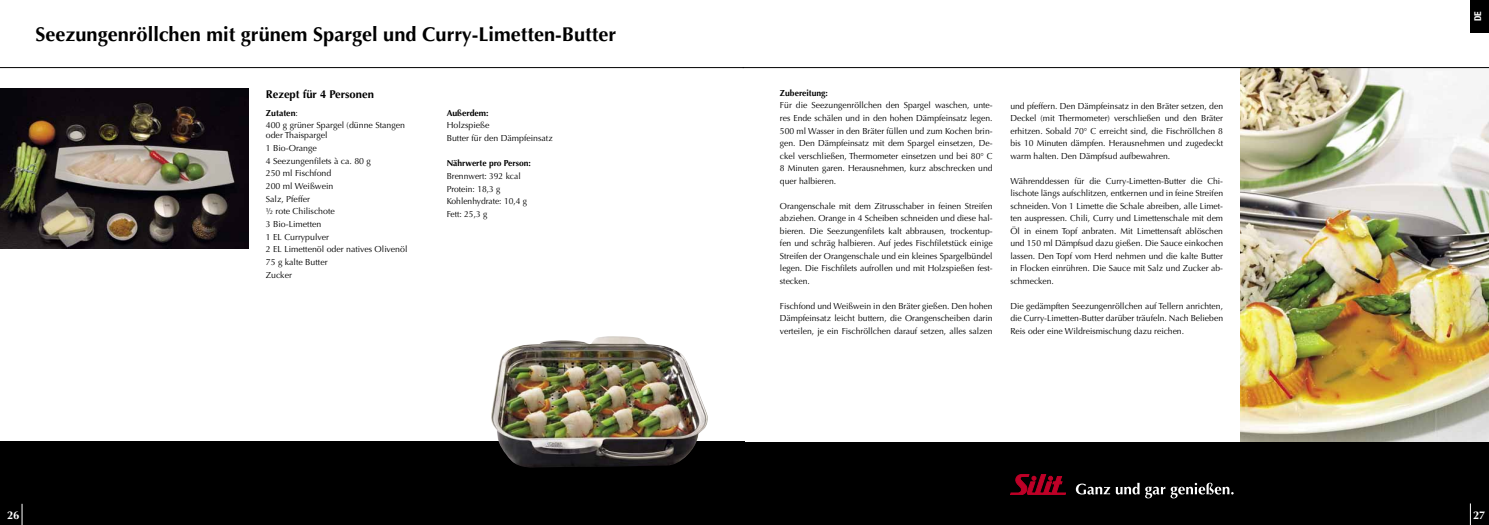
<style>
.page{position:relative;width:1489px;height:525px;background:#fff}
.page>*{position:absolute;margin:0;border:0;box-sizing:border-box;transform-origin:0 0}
.t1{font:700 20px "Optima";color:#000}
.t2{font:700 11.25px "Optima";color:#000}
.t3{font:700 11.25px "Optima CE";color:#fff}
.t4{font:700 condensed 9.38px "Helvetica Neue";color:#fff}
.t5{font:8.75px/12.5px "Optima";color:#000;text-align:justify}
.t6{font:700 8.75px "Optima";color:#000}
.s1{font-weight:700}
</style>
<div class="page">
<div style="left:0;top:441px;width:744px;height:83px;background:#000"></div>
<div style="left:1469px;top:0;width:19px;height:33px;background:#000"></div>
<img style="left:1240px;top:68px;width:248px;height:373px">
<img style="left:0;top:89px;width:248px;height:159px">
<img style="left:491px;top:336px;width:217px;height:132px">
<hr style="left:0;top:67px;width:743px;height:1px;background:#000">
<hr style="left:742px;top:67px;width:746px;height:1px;background:#000">
<svg style="left:22px;top:503px;width:1px;height:21px"></svg>
<div style="left:744px;top:441px;width:744px;height:83px;background:#000"></div>
<svg style="left:1010px;top:474px;width:55px;height:20px"></svg>
<svg style="left:1075px;top:482px;width:158px;height:16px"></svg>
<svg style="left:1469px;top:503px;width:1px;height:21px"></svg>
<h1 class="t1" style="left:35px;top:23px;width:582px">Seezungenröllchen mit grünem Spargel und Curry-Limetten-Butter</h1>
<p class="t2" style="left:266px;top:87px;width:110px">Rezept für 4 Personen</p>
<p class="t5" style="left:266px;top:106px;width:141px"><span class="s1">Zutaten</span>:<br>400 g grüner Spargel (dünne Stangen</p>
<p class="t5" style="left:266px;top:129px;width:143px;text-align:left">oder Thaispargel<br>1 Bio-Orange<br>4 Seezungenfilets à ca. 80 g<br>250 ml Fischfond<br>200 ml Weißwein<br>Salz, Pfeffer<br>½ rote Chilischote<br>3 Bio-Limetten<br>1 EL Currypulver<br>2 EL Limettenöl oder natives Olivenöl<br>75 g kalte Butter<br>Zucker</p>
<p class="t6" style="left:446px;top:107px;width:43px">Außerdem:</p>
<p class="t5" style="left:446px;top:119px;width:108px">Holzspieße<br>Butter für den Dämpfeinsatz</p>
<p class="t6" style="left:446px;top:158px;width:86px">Nährwerte pro Person:</p>
<p class="t5" style="left:446px;top:170px;width:82px;text-align:left">Brennwert: 392 kcal<br>Protein: 18,3 g<br>Kohlenhydrate: 10,4 g<br>Fett: 25,3 g</p>
<p class="t6" style="left:780px;top:88px;width:50px">Zubereitung:</p>
<p class="t5" style="left:780px;top:99px;width:214px">Für die Seezungenröllchen den Spargel waschen, unte&shy;res Ende schälen und in den hohen Dämpfeinsatz legen.<br>500 ml Wasser in den Bräter füllen und zum Kochen brin&shy;gen. Den Dämpfeinsatz mit dem Spargel einsetzen, De&shy;ckel verschließen, Thermometer einsetzen und bei 80° C 8 Minuten garen. Herausnehmen, kurz abschrecken und quer halbieren.</p>
<p class="t5" style="left:780px;top:199px;width:214px">Orangenschale mit dem Zitrusschaber in feinen Streifen abziehen. Orange in 4 Scheiben schneiden und diese hal&shy;bieren. Die Seezungenfilets kalt abbrausen, trockentup&shy;fen und schräg halbieren. Auf jedes Fischfiletstück einige Streifen der Orangenschale und ein kleines Spargelbündel legen. Die Fischfilets aufrollen und mit Holzspießen fest&shy;stecken.</p>
<p class="t5" style="left:780px;top:299px;width:214px">Fischfond und Weißwein in den Bräter gießen. Den hohen Dämpfeinsatz leicht buttern, die Orangenscheiben darin verteilen, je ein Fischröllchen darauf setzen, alles salzen</p>
<p class="t5" style="left:1010px;top:99px;width:214px">und pfeffern. Den Dämpfeinsatz in den Bräter setzen, den Deckel (mit Thermometer) verschließen und den Bräter erhitzen. Sobald 70° C erreicht sind, die Fischröllchen 8 bis 10 Minuten dämpfen. Herausnehmen und zugedeckt warm halten. Den Dämpfsud aufbewahren.</p>
<p class="t5" style="left:1010px;top:174px;width:214px">Währenddessen für die Curry-Limetten-Butter die Chi&shy;lischote längs aufschlitzen, entkernen und in feine Streifen schneiden. Von 1 Limette die Schale abreiben, alle Limet&shy;ten auspressen. Chili, Curry und Limettenschale mit dem Öl in einem Topf anbraten. Mit Limettensaft ablöschen und 150 ml Dämpfsud dazu gießen. Die Sauce einkochen lassen. Den Topf vom Herd nehmen und die kalte Butter in Flocken einrühren. Die Sauce mit Salz und Zucker ab&shy;schmecken.</p>
<p class="t5" style="left:1010px;top:299px;width:214px">Die gedämpften Seezungenröllchen auf Tellern anrichten, die Curry-Limetten-Butter darüber träufeln. Nach Belieben Reis oder eine Wildreismischung dazu reichen.</p>
<p class="t4" style="left:1471px;top:21px;width:12px;rotate:-90deg">DE</p>
<p class="t3" style="left:7px;top:507px;width:14px">26</p>
<p class="t3" style="left:1472px;top:507px;width:14px">27</p>
</div>
